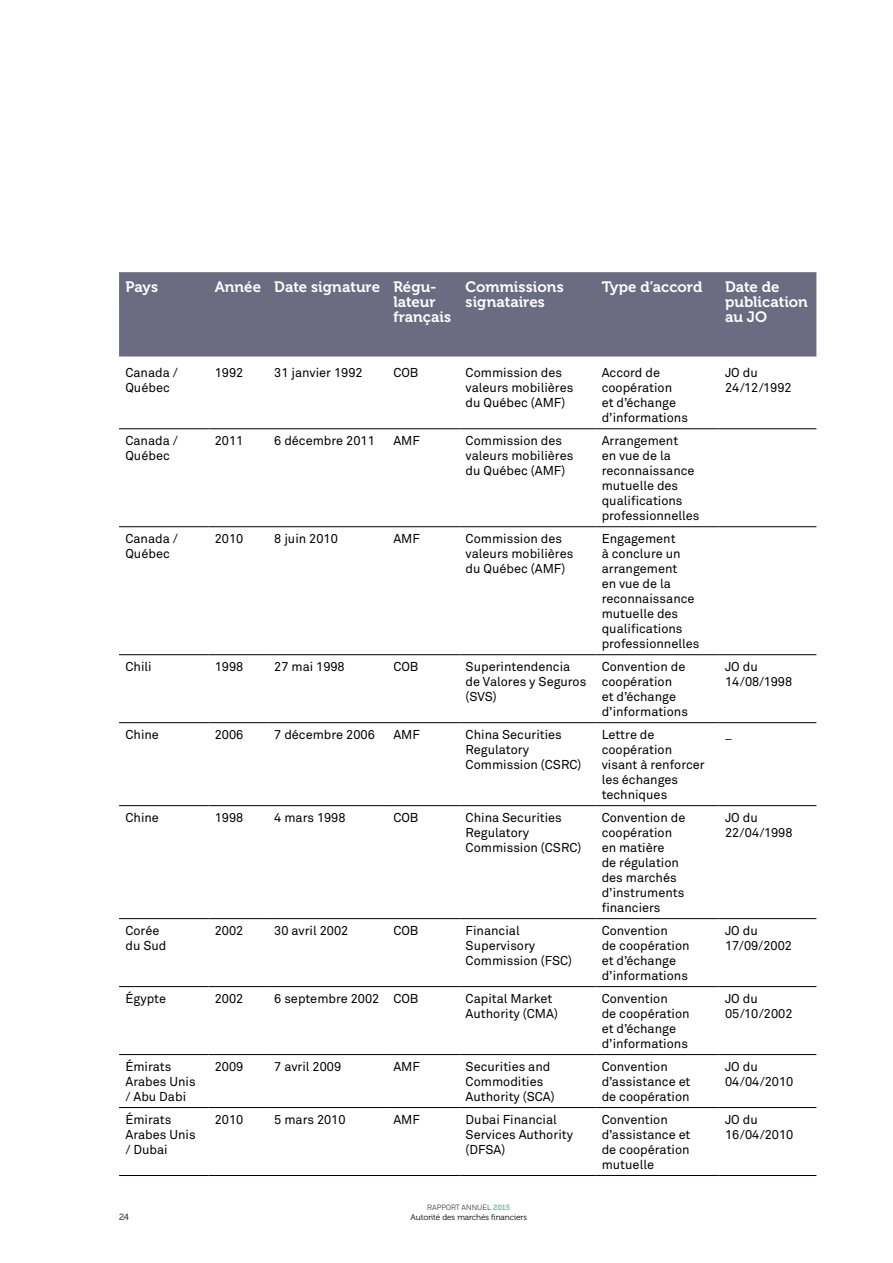
<style>
.page{position:relative;width:893px;height:1263px;background:#fff}
.page>*{position:absolute;margin:0;border:0;box-sizing:border-box;transform-origin:0 0}
.t1{font:15px/15px "Museo 700";letter-spacing:.005em;color:#fff}
.t2{font:12.75px/15px "Akkurat";color:#000}
.t3{font:9px "Museo 300";color:#000}
.t4{font:8.25px "Museo 300";letter-spacing:-.01em;color:#000}
.t5{font:300 7.5px "Akkurat";color:#000}
.s1{font-family:"Museo 700";font-weight:400;color:#75bb97}
</style>
<div class="page">
<div style="left:119px;top:272px;width:697px;height:85px;background:#6b6c82"></div>
<hr style="left:119px;top:428px;width:89px;height:1px;background:#000">
<hr style="left:208px;top:428px;width:60px;height:1px;background:#000">
<hr style="left:268px;top:428px;width:119px;height:1px;background:#000">
<hr style="left:387px;top:428px;width:72px;height:1px;background:#000">
<hr style="left:459px;top:428px;width:136px;height:1px;background:#000">
<hr style="left:595px;top:428px;width:124px;height:1px;background:#000">
<hr style="left:719px;top:428px;width:97px;height:1px;background:#000">
<hr style="left:119px;top:526px;width:89px;height:1px;background:#000">
<hr style="left:208px;top:526px;width:60px;height:1px;background:#000">
<hr style="left:268px;top:526px;width:119px;height:1px;background:#000">
<hr style="left:387px;top:526px;width:72px;height:1px;background:#000">
<hr style="left:459px;top:526px;width:136px;height:1px;background:#000">
<hr style="left:595px;top:526px;width:124px;height:1px;background:#000">
<hr style="left:719px;top:526px;width:97px;height:1px;background:#000">
<hr style="left:119px;top:654px;width:89px;height:1px;background:#000">
<hr style="left:208px;top:654px;width:60px;height:1px;background:#000">
<hr style="left:268px;top:654px;width:119px;height:1px;background:#000">
<hr style="left:387px;top:654px;width:72px;height:1px;background:#000">
<hr style="left:459px;top:654px;width:136px;height:1px;background:#000">
<hr style="left:595px;top:654px;width:124px;height:1px;background:#000">
<hr style="left:719px;top:654px;width:97px;height:1px;background:#000">
<hr style="left:119px;top:722px;width:89px;height:1px;background:#000">
<hr style="left:208px;top:722px;width:60px;height:1px;background:#000">
<hr style="left:268px;top:722px;width:119px;height:1px;background:#000">
<hr style="left:387px;top:722px;width:72px;height:1px;background:#000">
<hr style="left:459px;top:722px;width:136px;height:1px;background:#000">
<hr style="left:595px;top:722px;width:124px;height:1px;background:#000">
<hr style="left:719px;top:722px;width:97px;height:1px;background:#000">
<hr style="left:119px;top:805px;width:89px;height:1px;background:#000">
<hr style="left:208px;top:805px;width:60px;height:1px;background:#000">
<hr style="left:268px;top:805px;width:119px;height:1px;background:#000">
<hr style="left:387px;top:805px;width:72px;height:1px;background:#000">
<hr style="left:459px;top:805px;width:136px;height:1px;background:#000">
<hr style="left:595px;top:805px;width:124px;height:1px;background:#000">
<hr style="left:719px;top:805px;width:97px;height:1px;background:#000">
<hr style="left:119px;top:918px;width:89px;height:1px;background:#000">
<hr style="left:208px;top:918px;width:60px;height:1px;background:#000">
<hr style="left:268px;top:918px;width:119px;height:1px;background:#000">
<hr style="left:387px;top:918px;width:72px;height:1px;background:#000">
<hr style="left:459px;top:918px;width:136px;height:1px;background:#000">
<hr style="left:595px;top:918px;width:124px;height:1px;background:#000">
<hr style="left:719px;top:918px;width:97px;height:1px;background:#000">
<hr style="left:119px;top:986px;width:89px;height:1px;background:#000">
<hr style="left:208px;top:986px;width:60px;height:1px;background:#000">
<hr style="left:268px;top:986px;width:119px;height:1px;background:#000">
<hr style="left:387px;top:986px;width:72px;height:1px;background:#000">
<hr style="left:459px;top:986px;width:136px;height:1px;background:#000">
<hr style="left:595px;top:986px;width:124px;height:1px;background:#000">
<hr style="left:719px;top:986px;width:97px;height:1px;background:#000">
<hr style="left:119px;top:1054px;width:89px;height:1px;background:#000">
<hr style="left:208px;top:1054px;width:60px;height:1px;background:#000">
<hr style="left:268px;top:1054px;width:119px;height:1px;background:#000">
<hr style="left:387px;top:1054px;width:72px;height:1px;background:#000">
<hr style="left:459px;top:1054px;width:136px;height:1px;background:#000">
<hr style="left:595px;top:1054px;width:124px;height:1px;background:#000">
<hr style="left:719px;top:1054px;width:97px;height:1px;background:#000">
<hr style="left:119px;top:1107px;width:89px;height:1px;background:#000">
<hr style="left:208px;top:1107px;width:60px;height:1px;background:#000">
<hr style="left:268px;top:1107px;width:119px;height:1px;background:#000">
<hr style="left:387px;top:1107px;width:72px;height:1px;background:#000">
<hr style="left:459px;top:1107px;width:136px;height:1px;background:#000">
<hr style="left:595px;top:1107px;width:124px;height:1px;background:#000">
<hr style="left:719px;top:1107px;width:97px;height:1px;background:#000">
<hr style="left:119px;top:1175px;width:89px;height:1px;background:#000">
<hr style="left:208px;top:1175px;width:60px;height:1px;background:#000">
<hr style="left:268px;top:1175px;width:119px;height:1px;background:#000">
<hr style="left:387px;top:1175px;width:72px;height:1px;background:#000">
<hr style="left:459px;top:1175px;width:136px;height:1px;background:#000">
<hr style="left:595px;top:1175px;width:124px;height:1px;background:#000">
<hr style="left:719px;top:1175px;width:97px;height:1px;background:#000">
<p class="t1" style="left:125px;top:279px;width:34px">Pays</p>
<p class="t1" style="left:393px;top:279px;width:59px;text-indent:-179px">Année Date signature Régu&shy;lateur français</p>
<p class="t1" style="left:466px;top:279px;width:100px">Commissions signataires</p>
<p class="t1" style="left:602px;top:279px;width:102px">Type d’accord</p>
<p class="t1" style="left:725px;top:279px;width:84px">Date de publication au JO</p>
<p class="t2" style="left:125px;top:365px;width:54px">Canada /<br>Québec</p>
<p class="t2" style="left:215px;top:365px;width:30px">1992</p>
<p class="t2" style="left:274px;top:365px;width:90px">31 janvier 1992</p>
<p class="t2" style="left:393px;top:365px;width:27px">COB</p>
<p class="t2" style="left:466px;top:365px;width:109px">Commission des valeurs mobilières du Québec (AMF)</p>
<p class="t2" style="left:602px;top:365px;width:88px">Accord de coopération<br>et d’échange d’informations</p>
<p class="t2" style="left:725px;top:365px;width:68px">JO du<br>24/12/1992</p>
<p class="t2" style="left:125px;top:433px;width:54px">Canada /<br>Québec</p>
<p class="t2" style="left:215px;top:433px;width:30px">2011</p>
<p class="t2" style="left:274px;top:433px;width:102px">6 décembre 2011</p>
<p class="t2" style="left:393px;top:433px;width:28px">AMF</p>
<p class="t2" style="left:466px;top:433px;width:109px">Commission des valeurs mobilières du Québec (AMF)</p>
<p class="t2" style="left:602px;top:433px;width:99px">Arrangement<br>en vue de la reconnaissance mutuelle des qualifications professionnelles</p>
<p class="t2" style="left:125px;top:531px;width:54px">Canada /<br>Québec</p>
<p class="t2" style="left:215px;top:531px;width:30px">2010</p>
<p class="t2" style="left:274px;top:531px;width:65px">8 juin 2010</p>
<p class="t2" style="left:393px;top:531px;width:28px">AMF</p>
<p class="t2" style="left:466px;top:531px;width:109px">Commission des valeurs mobilières du Québec (AMF)</p>
<p class="t2" style="left:602px;top:531px;width:99px">Engagement<br>à conclure un arrangement<br>en vue de la reconnaissance mutuelle des qualifications professionnelles</p>
<p class="t2" style="left:125px;top:659px;width:28px">Chili</p>
<p class="t2" style="left:215px;top:659px;width:30px">1998</p>
<p class="t2" style="left:274px;top:659px;width:72px">27 mai 1998</p>
<p class="t2" style="left:393px;top:659px;width:27px">COB</p>
<p class="t2" style="left:466px;top:659px;width:122px">Superintendencia de Valores y Seguros (SVS)</p>
<p class="t2" style="left:602px;top:659px;width:88px">Convention de coopération<br>et d’échange d’informations</p>
<p class="t2" style="left:725px;top:659px;width:69px">JO du<br>14/08/1998</p>
<p class="t2" style="left:125px;top:727px;width:35px">Chine</p>
<p class="t2" style="left:215px;top:727px;width:30px">2006</p>
<p class="t2" style="left:274px;top:727px;width:102px">7 décembre 2006</p>
<p class="t2" style="left:393px;top:727px;width:28px">AMF</p>
<p class="t2" style="left:466px;top:727px;width:117px">China Securities<br>Regulatory<br>Commission (CSRC)</p>
<p class="t2" style="left:602px;top:727px;width:105px">Lettre de coopération visant à renforcer les échanges techniques</p>
<p class="t2" style="left:725px;top:727px;width:8px">_</p>
<p class="t2" style="left:125px;top:810px;width:35px">Chine</p>
<p class="t2" style="left:215px;top:810px;width:30px">1998</p>
<p class="t2" style="left:274px;top:810px;width:73px">4 mars 1998</p>
<p class="t2" style="left:393px;top:810px;width:27px">COB</p>
<p class="t2" style="left:466px;top:810px;width:117px">China Securities<br>Regulatory<br>Commission (CSRC)</p>
<p class="t2" style="left:602px;top:810px;width:85px">Convention de coopération en matière<br>de régulation des marchés d’instruments financiers</p>
<p class="t2" style="left:725px;top:810px;width:69px">JO du<br>22/04/1998</p>
<p class="t2" style="left:125px;top:923px;width:43px">Corée du Sud</p>
<p class="t2" style="left:215px;top:923px;width:30px">2002</p>
<p class="t2" style="left:274px;top:923px;width:76px">30 avril 2002</p>
<p class="t2" style="left:393px;top:923px;width:27px">COB</p>
<p class="t2" style="left:466px;top:923px;width:108px">Financial<br>Supervisory<br>Commission (FSC)</p>
<p class="t2" style="left:602px;top:923px;width:89px">Convention<br>de coopération et d’échange d’informations</p>
<p class="t2" style="left:725px;top:923px;width:68px">JO du<br>17/09/2002</p>
<p class="t2" style="left:125px;top:991px;width:42px">Égypte</p>
<p class="t2" style="left:215px;top:991px;width:30px">2002</p>
<p class="t2" style="left:274px;top:991px;width:146px">6 septembre 2002 COB</p>
<p class="t2" style="left:466px;top:991px;width:94px">Capital Market<br>Authority (CMA)</p>
<p class="t2" style="left:602px;top:991px;width:89px">Convention<br>de coopération et d’échange d’informations</p>
<p class="t2" style="left:725px;top:991px;width:69px">JO du<br>05/10/2002</p>
<p class="t2" style="left:125px;top:1059px;width:72px">Émirats<br>Arabes Unis / Abu Dabi</p>
<p class="t2" style="left:215px;top:1059px;width:30px">2009</p>
<p class="t2" style="left:274px;top:1059px;width:68px">7 avril 2009</p>
<p class="t2" style="left:393px;top:1059px;width:28px">AMF</p>
<p class="t2" style="left:466px;top:1059px;width:90px">Securities and<br>Commodities<br>Authority (SCA)</p>
<p class="t2" style="left:602px;top:1059px;width:90px">Convention d’assistance et de coopération</p>
<p class="t2" style="left:725px;top:1058px;width:70px">JO du<br>04/04/2010</p>
<p class="t2" style="left:125px;top:1111px;width:72px">Émirats<br>Arabes Unis / Dubai</p>
<p class="t2" style="left:215px;top:1111px;width:30px">2010</p>
<p class="t2" style="left:274px;top:1111px;width:73px">5 mars 2010</p>
<p class="t2" style="left:393px;top:1111px;width:28px">AMF</p>
<p class="t2" style="left:466px;top:1111px;width:109px">Dubai Financial<br>Services Authority (DFSA)</p>
<p class="t2" style="left:602px;top:1111px;width:90px">Convention d’assistance et de coopération mutuelle</p>
<p class="t2" style="left:725px;top:1111px;width:70px">JO du<br>16/04/2010</p>
<p class="t3" style="left:119px;top:1212px;width:11px">24</p>
<p class="t5" style="left:427px;top:1203px;width:84px">RAPPORT ANNUEL <span class="s1">2015</span></p>
<p class="t4" style="left:411px;top:1213px;width:118px">Autorité des marchés financiers</p>
</div>
